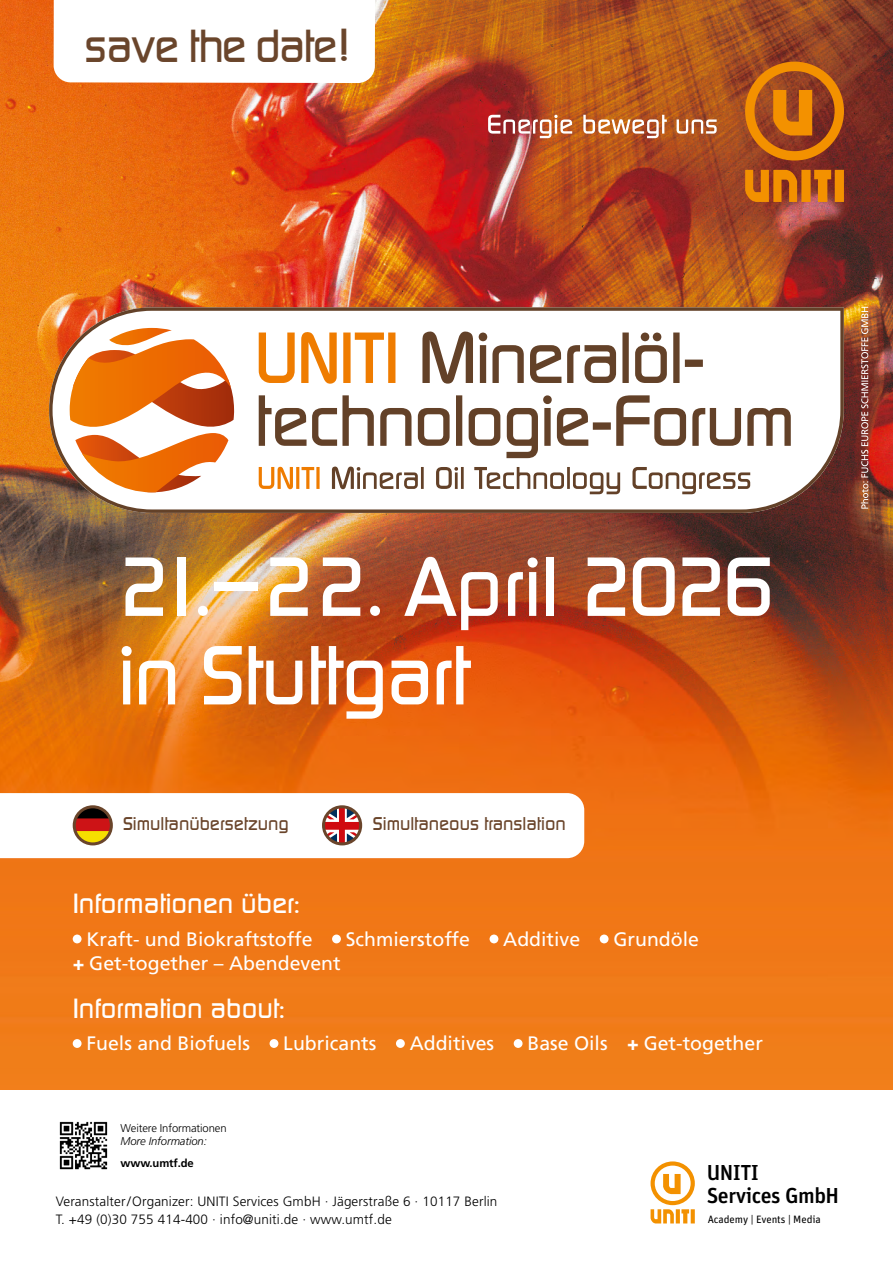
<style>
.page{position:relative;width:893px;height:1263px;background:#fff}
.page>*{position:absolute;margin:0;border:0;box-sizing:border-box;transform-origin:0 0}
.t1{font:500 81px/88.5px "Digital";letter-spacing:-.02em;color:#fff}
.t2{font:500 45px "Digital";letter-spacing:-.03em;color:#6a452b}
.t3{font:500 27px "Digital";color:#fff}
.t4{font:500 21.6px/23.4px "Unit OT";letter-spacing:-.025em;color:#000}
.t5{font:19.5px "Frutiger LT Std";color:#fff}
.t6{font:500 18px "Digital";color:#6a452b}
.t7{font:300 13.5px/18px "Frutiger LT Std";letter-spacing:.01em;color:#000}
.t8{font:300 11.25px "Frutiger LT Std";letter-spacing:-.01em;color:#000}
.t9{font:italic 300 11.25px "Frutiger LT Std";letter-spacing:-.01em;color:#000}
.t10{font:700 11.25px "Frutiger LT Std";letter-spacing:-.01em;color:#000}
.t11{font:10.65px "Unit OT";letter-spacing:-.005em;color:#000}
.s1{font-weight:900}
</style>
<div class="page">
<img style="left:0;top:0;width:893px;height:1090px">
<svg style="left:745px;top:62px;width:99px;height:99px;background:#b55d15"></svg>
<svg style="left:745px;top:170px;width:99px;height:32px;background:#ce710e"></svg>
<svg style="left:488px;top:115px;width:84px;height:23px"></svg>
<svg style="left:583px;top:115px;width:84px;height:23px"></svg>
<svg style="left:677px;top:119px;width:40px;height:15px"></svg>
<svg style="left:650px;top:1161px;width:45px;height:62px"></svg>
<img style="left:59px;top:1121px;width:49px;height:49px">
<div style="left:73px;top:934px;width:9px;height:9px;background:#fff;border-radius:50%"></div>
<div style="left:332px;top:934px;width:9px;height:9px;background:#fff;border-radius:50%"></div>
<div style="left:490px;top:934px;width:8px;height:9px;background:#fff;border-radius:50%"></div>
<div style="left:600px;top:934px;width:9px;height:9px;background:#fff;border-radius:50%"></div>
<div style="left:73px;top:1039px;width:9px;height:9px;background:#fff;border-radius:50%"></div>
<div style="left:270px;top:1039px;width:8px;height:9px;background:#fff;border-radius:50%"></div>
<div style="left:396px;top:1039px;width:9px;height:9px;background:#fff;border-radius:50%"></div>
<div style="left:514px;top:1039px;width:9px;height:9px;background:#fff;border-radius:50%"></div>
<svg style="left:0;top:793px;width:584px;height:65px"></svg>
<div style="left:322px;top:805px;width:40px;height:40px;border:3px solid #6a452b;border-radius:50%"></div>
<svg style="left:861px;top:307px;width:7px;height:202px"></svg>
<svg style="left:49px;top:307px;width:795px;height:206px"></svg>
<svg style="left:259px;top:395px;width:532px;height:63px"></svg>
<svg style="left:422px;top:330px;width:281px;height:54px"></svg>
<svg style="left:259px;top:331px;width:136px;height:53px"></svg>
<svg style="left:332px;top:466px;width:418px;height:28px"></svg>
<svg style="left:259px;top:466px;width:61px;height:23px"></svg>
<svg style="left:54px;top:0;width:321px;height:83px"></svg>
<h2 class="t2" style="left:84px;top:20px;width:267px">save the date!</h2>
<h1 class="t1" style="left:118px;top:543px;width:658px">21.–22. April 2026 in Stuttgart</h1>
<p class="t6" style="left:123px;top:813px;width:167px">Simultanübersetzung</p>
<p class="t6" style="left:373px;top:813px;width:194px">Simultaneous translation</p>
<h3 class="t3" style="left:73px;top:888px;width:229px">Informationen über:</h3>
<p class="t5" style="left:86px;top:927px;width:228px">Kraft- und Biokraftstoffe</p>
<p class="t5" style="left:346px;top:927px;width:126px">Schmierstoffe</p>
<p class="t5" style="left:503px;top:927px;width:78px">Additive</p>
<p class="t5" style="left:613px;top:927px;width:87px">Grundöle</p>
<p class="t5" style="left:73px;top:951px;width:269px"><span class="s1">+</span> Get-together – Abendevent</p>
<h3 class="t3" style="left:73px;top:992px;width:214px">Information about:</h3>
<p class="t5" style="left:86px;top:1032px;width:165px">Fuels and Biofuels</p>
<p class="t5" style="left:283px;top:1032px;width:95px">Lubricants</p>
<p class="t5" style="left:410px;top:1032px;width:86px">Additives</p>
<p class="t5" style="left:527px;top:1032px;width:237px">Base Oils <span class="s1">+</span> Get-together</p>
<p class="t8" style="left:121px;top:1121px;width:108px">Weitere Informationen</p>
<p class="t9" style="left:121px;top:1135px;width:88px">More Information:</p>
<p class="t10" style="left:121px;top:1157px;width:75px">www.umtf.de</p>
<p class="t7" style="left:56px;top:1192px;width:443px">Veranstalter/Organizer: UNITI Services GmbH · Jägerstraße 6 · 10117 Berlin<br>T. +49 (0)30 755 414-400 · info@uniti.de · www.umtf.de</p>
<p class="t4" style="left:707px;top:1161px;width:134px">UNITI<br>Services GmbH</p>
<p class="t11" style="left:708px;top:1213px;width:115px">Academy | Events | Media</p>
</div>
